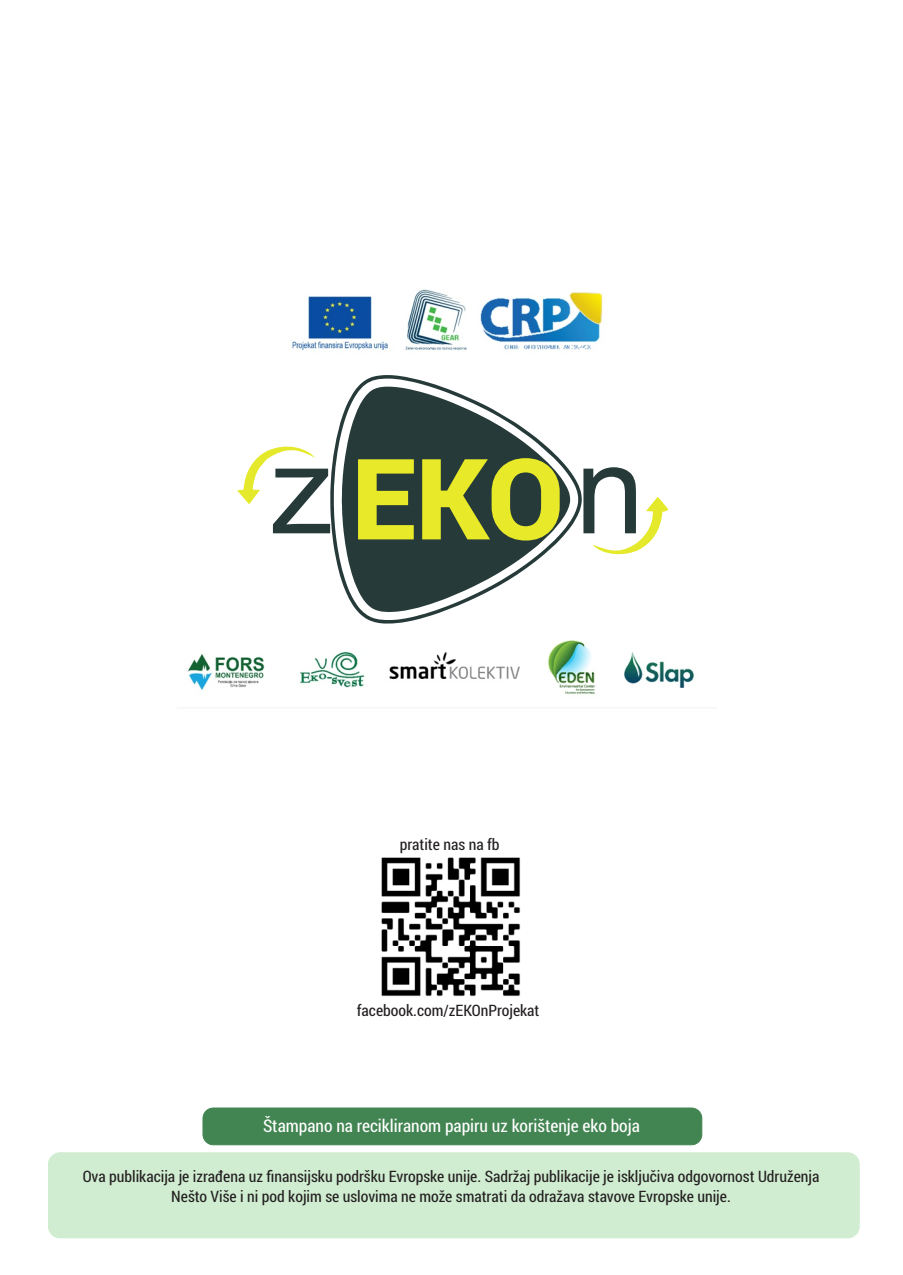
<style>
.page{position:relative;width:903px;height:1275px;background:#fff}
.page>*{position:absolute;margin:0;border:0;box-sizing:border-box;transform-origin:0 0}
.t1{font:124.6px "Arial";color:#263a39}
.t2{font:900 112.7px "Roboto";color:#e7e929}
.t3{font:17.5px "Roboto Condensed";color:#fff}
.t4{font:15.75px/20.8px "Roboto Condensed";color:#231f20;text-align:center}
</style>
<div class="page">
<div style="left:48px;top:1152px;width:812px;height:86px;background:#d0edd1;border:1px solid #d0edd1;border-radius:12px"></div>
<div style="left:202px;top:1107px;width:500px;height:38px;background:#428552;border:1px solid #428552;border-radius:10px"></div>
<img style="left:187px;top:289px;width:507px;height:406px">
<img style="left:381px;top:857px;width:140px;height:140px">
<svg style="left:187px;top:362px;width:507px;height:278px"></svg>
<svg style="left:330px;top:375px;width:252px;height:248px;fill:#263a39"></svg>
<svg style="left:593px;top:497px;width:75px;height:60px"></svg>
<svg style="left:237px;top:445px;width:79px;height:59px"></svg>
<h2 class="t2" style="left:352px;top:421px;width:214px">EKO</h2>
<h1 class="t1" style="left:270px;top:443px;width:64px">z</h1>
<h1 class="t1" style="left:575px;top:443px;width:71px">n</h1>
<p class="t4" style="left:400px;top:834px;width:101px">pratite nas na fb</p>
<p class="t4" style="left:357px;top:1000px;width:184px">facebook.com/zEKOnProjekat</p>
<p class="t3" style="left:263px;top:1114px;width:378px">Štampano na recikliranom papiru uz korištenje eko boja</p>
<p class="t4" style="left:83px;top:1165px;width:738px">Ova publikacija je izrađena uz finansijsku podršku Evropske unije. Sadržaj publikacije je isključiva odgovornost Udruženja<br>Nešto Više i ni pod kojim se uslovima ne može smatrati da odražava stavove Evropske unije.</p>
</div>
